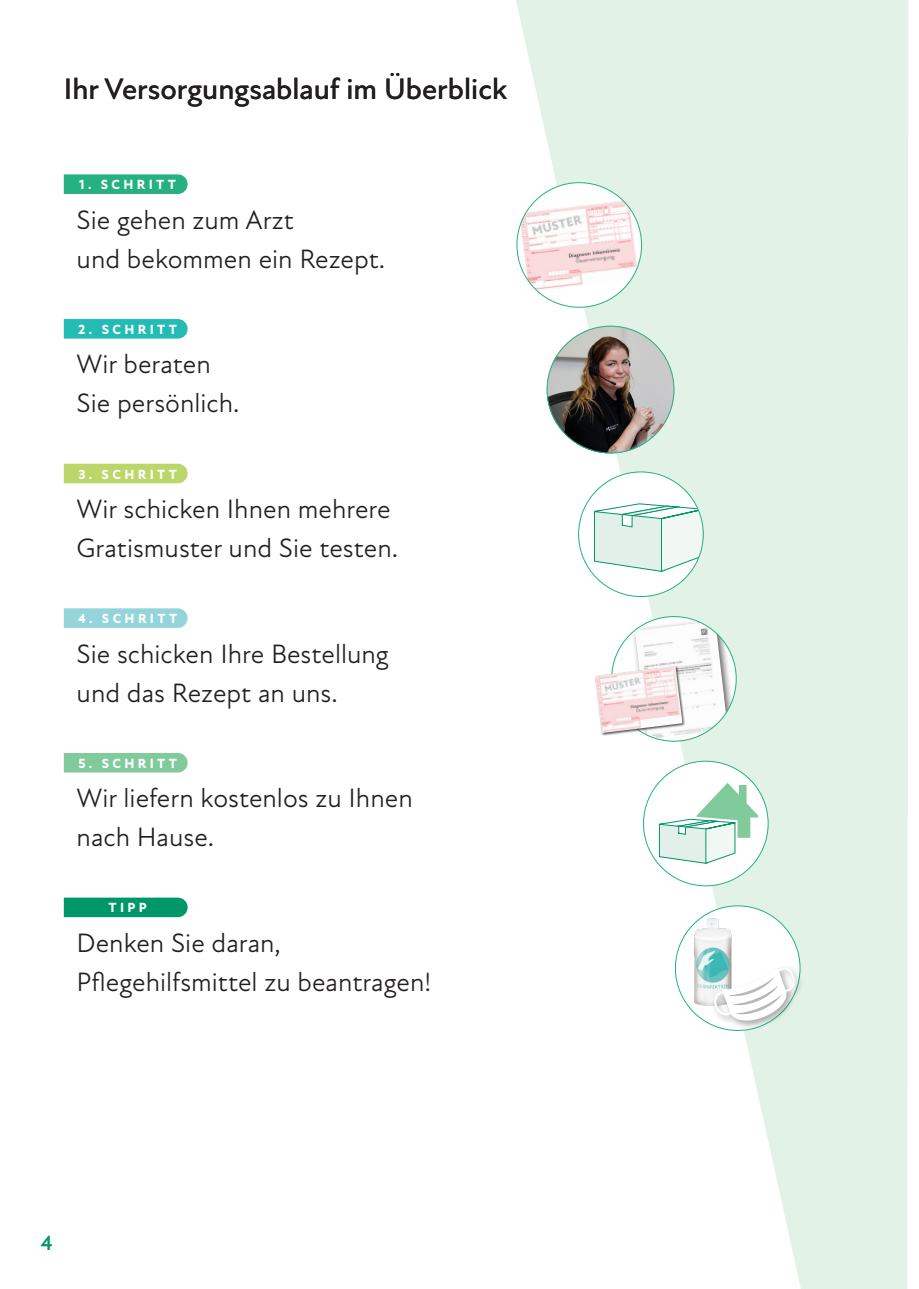
<style>
.page{position:relative;width:919px;height:1289px;background:#fff}
.page>*{position:absolute;margin:0;border:0;box-sizing:border-box;transform-origin:0 0}
.t1{font:500 30px "New Atten";color:#231f20}
.t2{font:27px/39px "New Atten";color:#231f20}
.t3{font:700 21px "New Atten";color:#009768}
.t4{font:800 13.5px "New Atten";letter-spacing:.25em;color:#fff}
</style>
<div class="page">
<svg style="left:516px;top:0;width:392px;height:1288px;fill:#e3f2e7"></svg>
<div style="left:517px;top:183px;width:124px;height:124px;background:#fff;border-radius:50%"></div>
<img style="left:520px;top:200px;width:118px;height:91px">
<div style="left:578px;top:472px;width:125px;height:124px;background:#fff;border-radius:50%"></div>
<svg style="left:594px;top:503px;width:109px;height:69px"></svg>
<svg style="left:611px;top:616px;width:125px;height:125px"></svg>
<div style="left:630px;top:617px;width:106px;height:124px;background:#231f20;opacity:.75"></div>
<svg style="left:635px;top:621px;width:94px;height:120px"></svg>
<img style="left:635px;top:623px;width:90px;height:118px">
<div style="left:643px;top:761px;width:125px;height:124px;background:#fff;border-radius:50%"></div>
<div style="left:675px;top:905px;width:125px;height:125px;background:#fff;border-radius:50%"></div>
<svg style="left:64px;top:174px;width:124px;height:20px;background:#2eb487"></svg>
<svg style="left:64px;top:319px;width:124px;height:19px;background:#26bdb6"></svg>
<svg style="left:64px;top:463px;width:124px;height:20px;background:#bed972"></svg>
<svg style="left:64px;top:608px;width:124px;height:20px;background:#97d6db"></svg>
<div style="left:64px;top:753px;width:124px;height:19px;background:#80ca9c"></div>
<svg style="left:64px;top:897px;width:124px;height:20px;background:#0c9c6f"></svg>
<img style="left:546px;top:326px;width:128px;height:127px;border-radius:64px">
<img style="left:691px;top:918px;width:41px;height:88px">
<div style="left:711px;top:964px;width:92px;height:65px;background:#231f20;opacity:.4"></div>
<svg style="left:712px;top:966px;width:83px;height:57px"></svg>
<div style="left:594px;top:665px;width:91px;height:70px;background:#231f20;opacity:.75"></div>
<img style="left:595px;top:666px;width:87px;height:67px">
<svg style="left:658px;top:782px;width:100px;height:82px"></svg>
<p class="t1" style="left:64px;top:71px;width:445px">Ihr Versorgungsablauf im Überblick</p>
<p class="t4" style="left:79px;top:177px;width:98px">1. SCHRITT</p>
<p class="t2" style="left:77px;top:200px;width:310px">Sie gehen zum Arzt<br>und bekommen ein Rezept.</p>
<p class="t4" style="left:78px;top:321px;width:100px">2. SCHRITT</p>
<p class="t2" style="left:77px;top:345px;width:164px">Wir beraten<br>Sie persönlich.</p>
<p class="t4" style="left:78px;top:466px;width:100px">3. SCHRITT</p>
<p class="t2" style="left:77px;top:489px;width:323px">Wir schicken Ihnen mehrere<br>Gratismuster und Sie testen.</p>
<p class="t4" style="left:78px;top:610px;width:101px">4. SCHRITT</p>
<p class="t2" style="left:77px;top:634px;width:314px">Sie schicken Ihre Bestellung und das Rezept an uns.</p>
<p class="t4" style="left:78px;top:755px;width:100px">5. SCHRITT</p>
<p class="t2" style="left:77px;top:778px;width:337px">Wir liefern kostenlos zu Ihnen nach Hause.</p>
<p class="t4" style="left:108px;top:900px;width:40px">TIPP</p>
<p class="t2" style="left:77px;top:923px;width:356px">Denken Sie daran,<br>Pflegehilfsmittel zu beantragen!</p>
<p class="t3" style="left:41px;top:1230px;width:13px">4</p>
</div>
